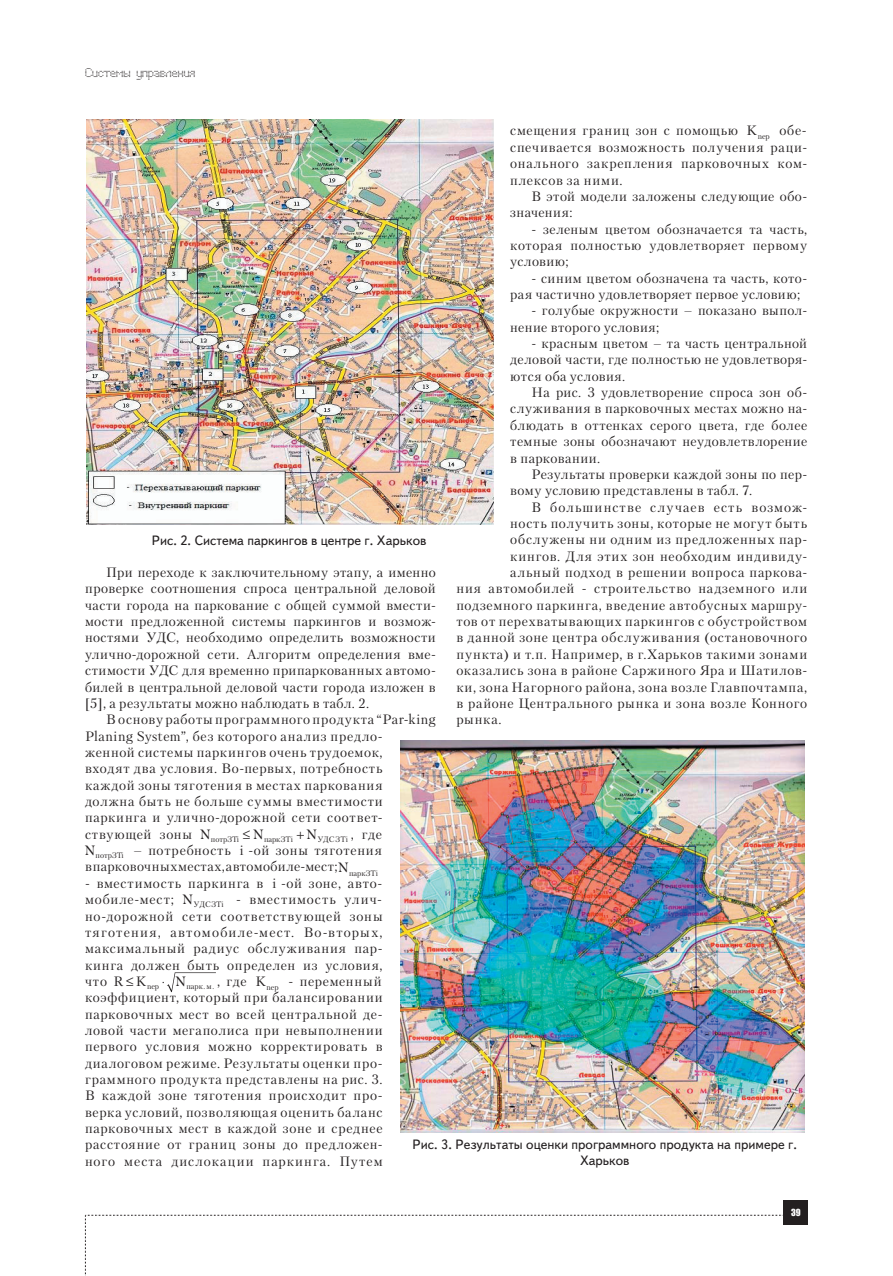
<style>
.page{position:relative;width:893px;height:1276px;background:#fff}
.page>*{position:absolute;margin:0;border:0;box-sizing:border-box;transform-origin:0 0}
.t1{font:13.5px/16.4px "Petersburg C";letter-spacing:.045em;color:#231f20;text-align:justify}
.t2{font:13.5px/16.2px "Text Book C";color:#231f20;text-align:center}
.t3{font:13.5px "Petersburg C";letter-spacing:.065em;color:#231f20}
.t4{font:13.5px "Petersburg C";letter-spacing:.08em;color:#231f20}
.t5{font:12px "Perfo";letter-spacing:.015em;color:#231f20}
.t6{font:9px "Impact";color:#fff}
.t7{font:7.8px "Petersburg C";letter-spacing:-.005em;color:#231f20}
</style>
<div class="page">
<svg style="left:85px;top:1215px;width:699px;height:61px"></svg>
<div style="left:784px;top:1200px;width:24px;height:25px;background:#231f20"></div>
<img style="left:87px;top:120px;width:406px;height:405px">
<img style="left:401px;top:740px;width:404px;height:392px">
<svg style="left:167px;top:972px;width:49px;height:20px"></svg>
<p class="t5" style="left:85px;top:66px;width:112px">Системы управления</p>
<p class="t1" style="left:510px;top:122px;width:298px">смещения границ зон с помощью K<sub>nep</sub> обе&shy;спечивается возможность получения раци&shy;онального закрепления парковочных ком&shy;плексов за ними.</p>
<p class="t1" style="left:510px;top:188px;width:298px;text-indent:21px">В этой модели заложены следующие обо&shy;значения:</p>
<p class="t1" style="left:510px;top:220px;width:298px;text-indent:21px">- зеленым цветом обозначается та часть, которая полностью удовлетворяет первому условию;</p>
<p class="t1" style="left:510px;top:270px;width:298px;text-indent:21px">- синим цветом обозначена та часть, кото&shy;рая частично удовлетворяет первое условию;</p>
<p class="t1" style="left:510px;top:302px;width:298px;text-indent:21px">- голубые окружности – показано выпол&shy;нение второго условия;</p>
<p class="t1" style="left:510px;top:335px;width:298px;text-indent:21px">- красным цветом – та часть центральной деловой части, где полностью не удовлетворя&shy;ются оба условия.</p>
<p class="t1" style="left:510px;top:384px;width:298px;text-indent:21px">На рис. 3 удовлетворение спроса зон об&shy;служивания в парковочных местах можно на&shy;блюдать в оттенках серого цвета, где более темные зоны обозначают неудовлетвлорение в парковании.</p>
<p class="t1" style="left:510px;top:466px;width:298px;text-indent:21px">Результаты проверки каждой зоны по пер&shy;вому условию представлены в табл. 7.</p>
<p class="t4" style="left:531px;top:499px;width:277px">В большинстве случаев есть возмож-</p>
<p class="t1" style="left:510px;top:515px;width:298px">ность получить зоны, которые не могут быть</p>
<p class="t1" style="left:510px;top:531px;width:298px">обслужены ни одним из предложенных пар-</p>
<p class="t3" style="left:510px;top:548px;width:298px">кингов. Для этих зон необходим индивиду-</p>
<p class="t1" style="left:510px;top:564px;width:298px">альный подход в решении вопроса паркова-</p>
<p class="t1" style="left:456px;top:580px;width:352px">ния автомобилей - строительство надземного или</p>
<p class="t1" style="left:456px;top:597px;width:352px">подземного паркинга, введение автобусных маршру-</p>
<p class="t1" style="left:456px;top:613px;width:352px">тов от перехватывающих паркингов с обустройством</p>
<p class="t1" style="left:456px;top:629px;width:352px">в данной зоне центра обслуживания (остановочного</p>
<p class="t1" style="left:456px;top:646px;width:352px">пункта) и т.п. Например, в г.Харьков такими зонами</p>
<p class="t1" style="left:456px;top:662px;width:352px">оказались зона в районе Саржиного Яра и Шатилов-</p>
<p class="t1" style="left:456px;top:678px;width:352px">ки, зона Нагорного района, зона возле Главпочтампа,</p>
<p class="t1" style="left:456px;top:695px;width:352px">в районе Центрального рынка и зона возле Конного</p>
<p class="t1" style="left:456px;top:711px;width:47px">рынка.</p>
<p class="t2" style="left:152px;top:532px;width:276px">Рис. 2. Система паркингов в центре г. Харьков</p>
<p class="t1" style="left:85px;top:564px;width:352px;text-indent:21px">При переходе к заключительному этапу, а именно проверке соотношения спроса центральной деловой части города на паркование с общей суммой вмести&shy;мости предложенной системы паркингов и возмож&shy;ностями УДС, необходимо определить возможности улично-дорожной сети. Алгоритм определения вме&shy;стимости УДС для временно припаркованных автомо&shy;билей в центральной деловой части города изложен в [5], а результаты можно наблюдать в табл. 2.</p>
<p class="t1" style="left:85px;top:711px;width:352px;text-align:left;text-indent:21px">В основу работы программного продукта “Par-king Planing System”, без которого анализ предло&shy;женной системы паркингов очень трудоемок,<br>входят два условия. Во-первых, потребность<br>каждой зоны тяготения в местах паркования<br>должна быть не больше суммы вместимости паркинга и улично-дорожной сети соответ&shy;ствующей зоны N<sub>потрЗTi</sub> ≤ N</p>
<p class="t1" style="left:307px;top:825px;width:11px">N</p>
<p class="t7" style="left:264px;top:835px;width:31px">паркЗTi</p>
<p class="t7" style="left:317px;top:835px;width:66px">УДCЗTi <sup>,</sup> <sup>где</sup></p>
<p class="t1" style="left:85px;top:842px;width:298px">N<sub>потрЗTi</sub> – потребность i -ой зоны тяготения в парковочных местах, автомобиле-мест; N<sub>паркЗTi</sub></p>
<p class="t1" style="left:85px;top:874px;width:299px">- вместимость паркинга в i -ой зоне, авто&shy;мобиле-мест; N<sub>УДCЗTi</sub> - вместимость улич&shy;но-дорожной сети соответствующей зоны тяготения, автомобиле-мест. Во-вторых, максимальный радиус обслуживания пар&shy;кинга должен быть определен из условия, что R K</p>
<p class="t7" style="left:147px;top:982px;width:14px">nep</p>
<p class="t7" style="left:187px;top:982px;width:6px">п</p>
<p class="t1" style="left:85px;top:973px;width:299px;text-indent:91px">N <sub>apк</sub> <sub>м.</sub> <sub>.</sub> , где K<sub>nep</sub> - переменный коэффициент, который при балансировании парковочных мест во всей центральной де&shy;ловой части мегаполиса при невыполнении первого условия можно корректировать в диалоговом режиме. Результаты оценки про&shy;граммного продукта представлены на рис. 3.<br>В каждой зоне тяготения происходит про&shy;верка условий, позволяющая оценить баланс парковочных мест в каждой зоне и среднее расстояние от границ зоны до предложен&shy;ного места дислокации паркинга. Путем</p>
<p class="t2" style="left:413px;top:1136px;width:386px">Рис. 3. Результаты оценки программного продукта на примере г.<br>Харьков</p>
<p class="t6" style="left:791px;top:1205px;width:11px">39</p>
</div>
